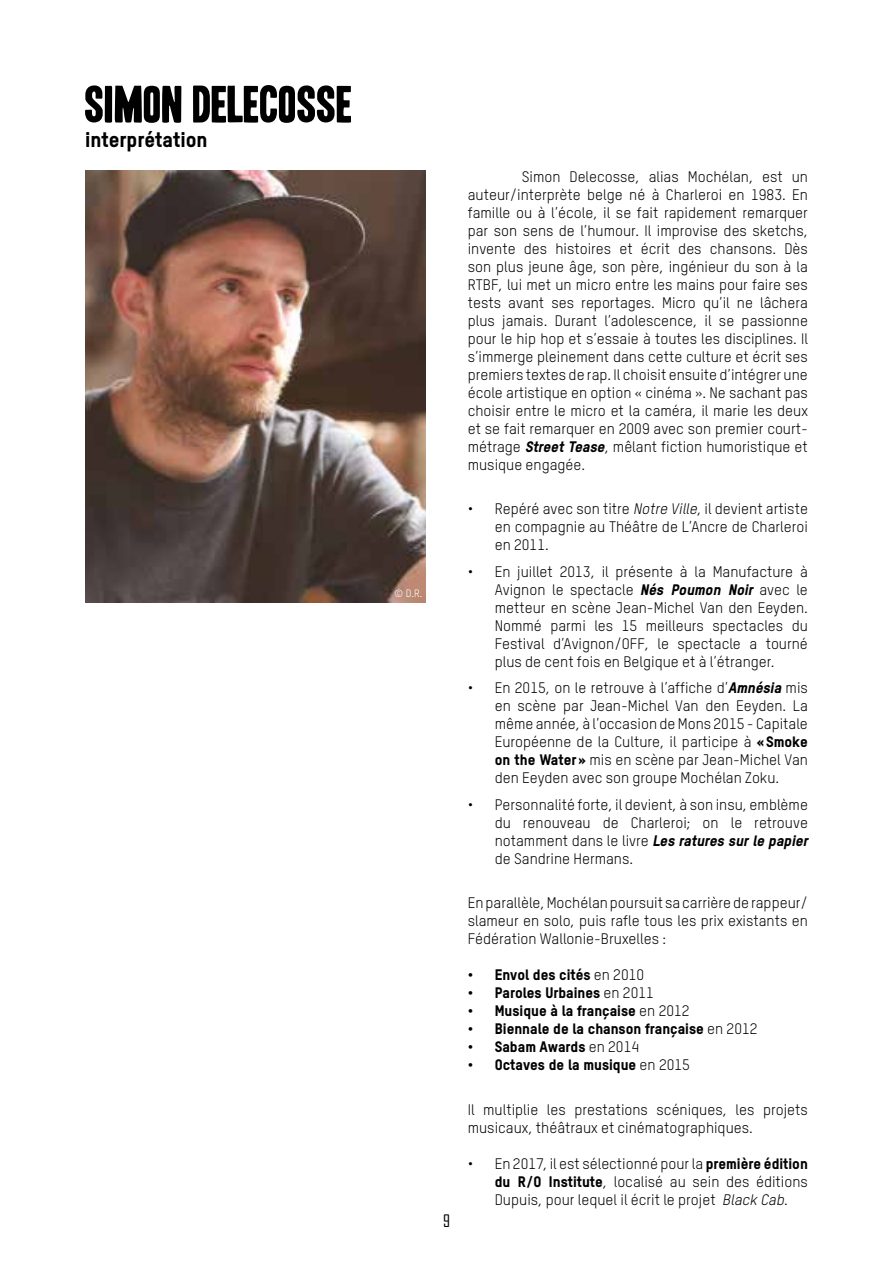
<style>
.page{position:relative;width:893px;height:1263px;background:#fff}
.page>*{position:absolute;margin:0;border:0;box-sizing:border-box;transform-origin:0 0}
.t1{font:800 21px "TSTAR";color:#000}
.t2{font:16.5px "Agency FB";color:#000}
.t3{font:15px/18px "TSTAR";color:#000;text-align:justify}
.t4{font:800 15px "TSTAR";color:#000}
.t5{font:10.5px "TSTAR";color:#fff}
.s1{font-weight:800;font-style:italic}
.s2{font-style:italic}
.s3{font-weight:800}
.s4{font-weight:400}
</style>
<div class="page">
<img style="left:85px;top:170px;width:340px;height:432px">
<svg style="left:85px;top:85px;width:266px;height:38px"></svg>
<h1 class="t1" style="left:85px;top:127px;width:124px">interprétation</h1>
<p class="t5" style="left:394px;top:587px;width:30px">© D.R.</p>
<p class="t2" style="left:443px;top:1210px;width:8px">9</p>
<p class="t3" style="left:468px;top:167px;width:342px;text-indent:54px">Simon Delecosse, alias Mochélan, est un auteur/interprète belge né à Charleroi en 1983. En famille ou à l’école, il se fait rapidement remarquer par son sens de l’humour. Il improvise des sketchs, invente des histoires et écrit des chansons. Dès son plus jeune âge, son père, ingénieur du son à la RTBF, lui met un micro entre les mains pour faire ses tests avant ses reportages. Micro qu’il ne lâchera plus jamais. Durant l’adolescence, il se passionne pour le hip hop et s’essaie à toutes les disciplines. Il s’immerge pleinement dans cette culture et écrit ses premiers textes de rap. Il choisit ensuite d’intégrer une école artistique en option « cinéma ». Ne sachant pas choisir entre le micro et la caméra, il marie les deux et se fait remarquer en 2009 avec son premier court&shy;métrage <span class="s1">Street Tease</span>, mêlant fiction humoristique et musique engagée.</p>
<p class="t3" style="left:495px;top:500px;width:315px;text-indent:-27px">• Repéré avec son titre <span class="s2">Notre Ville</span>, il devient artiste en compagnie au Théâtre de L’Ancre de Charleroi en 2011.</p>
<p class="t3" style="left:495px;top:562px;width:315px;text-indent:-27px">• En juillet 2013, il présente à la Manufacture à Avignon le spectacle <span class="s1">Nés Poumon Noir</span> avec le metteur en scène Jean-Michel Van den Eeyden.<br>Nommé parmi les 15 meilleurs spectacles du Festival d’Avignon/OFF, le spectacle a tourné plus de cent fois en Belgique et à l’étranger.</p>
<p class="t3" style="left:495px;top:679px;width:315px;text-indent:-27px">• En 2015, on le retrouve à l’affiche d’<span class="s1">Amnésia</span> mis en scène par Jean-Michel Van den Eeyden. La même année, à l’occasion de Mons 2015 - Capitale Européenne de la Culture, il participe à <span class="s3">«Smoke on the Water »</span> mis en scène par Jean-Michel Van den Eeyden avec son groupe Mochélan Zoku.</p>
<p class="t3" style="left:495px;top:795px;width:318px;text-align:left;text-indent:-27px">• Personnalité forte, il devient, à son insu, emblème du renouveau de Charleroi; on le retrouve notamment dans le livre <span class="s1">Les ratures sur le papier </span>de Sandrine Hermans.</p>
<p class="t3" style="left:468px;top:894px;width:342px">En parallèle, Mochélan poursuit sa carrière de rappeur/ slameur en solo, puis rafle tous les prix existants en Fédération Wallonie-Bruxelles :</p>
<p class="t4" style="left:468px;top:966px;width:178px">• Envol des cités <span class="s4">en 2010</span></p>
<p class="t4" style="left:468px;top:984px;width:188px">• Paroles Urbaines <span class="s4">en 2011</span></p>
<p class="t4" style="left:468px;top:1002px;width:223px">• Musique à la française <span class="s4">en 2012</span></p>
<p class="t4" style="left:468px;top:1020px;width:291px">• Biennale de la chanson française <span class="s4">en 2012</span></p>
<p class="t4" style="left:468px;top:1038px;width:173px">• Sabam Awards <span class="s4">en 2014</span></p>
<p class="t4" style="left:468px;top:1056px;width:224px">• Octaves de la musique <span class="s4">en 2015</span></p>
<p class="t3" style="left:468px;top:1100px;width:342px">Il multiplie les prestations scéniques, les projets musicaux, théâtraux et cinématographiques.</p>
<p class="t3" style="left:495px;top:1154px;width:315px;text-indent:-27px">• En 2017, il est sélectionné pour la <span class="s3">première édition du R/O Institute</span>, localisé au sein des éditions Dupuis, pour lequel il écrit le projet <span class="s2">Black Cab</span>.</p>
</div>
